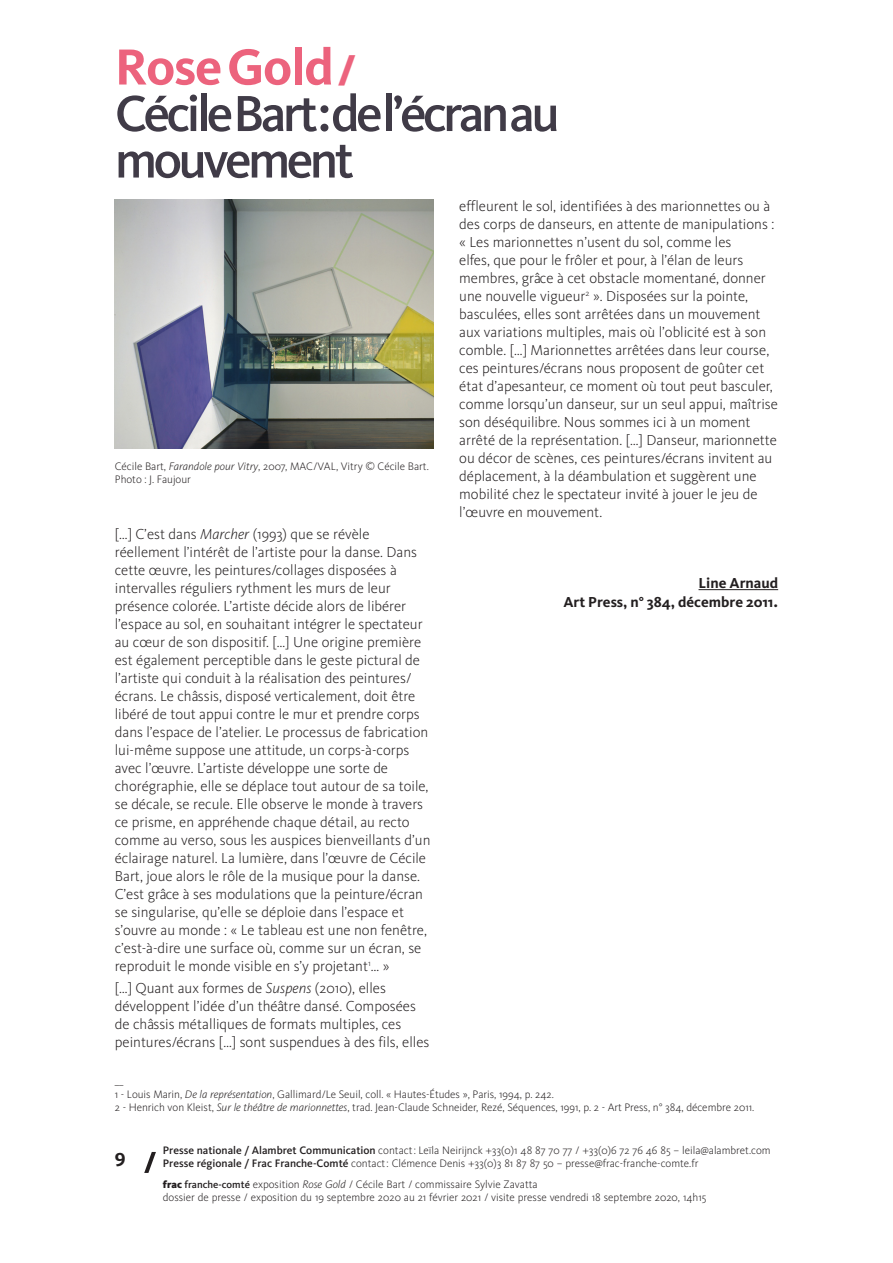
<style>
.page{position:relative;width:893px;height:1263px;background:#fff}
.page>*{position:absolute;margin:0;border:0;box-sizing:border-box;transform-origin:0 0}
.Normal_e{font:500 52.5px/46.5px "Kievit";letter-spacing:-.07em;color:#403b47}
.Normal_e-2{font:700 52.5px "Kievit";letter-spacing:-.02em;color:#ec637d}
.t1{font:19.5px "Kievit Bold SC";color:#231f20}
.t2{font:300 15px/18px "Kievit";color:#231f20}
.t3{font:700 15px/19.8px "Kievit";color:#231f20;text-align:right}
.technique_oeuvre{font:300 11.25px/13.5px "Kievit";color:#231f20}
.s1{font-weight:900;font-size:34.5px}
.s2{font-style:italic}
.s3{font-size:16.5px}
.s4{font-weight:500}
.s5{font-weight:900;font-size:10.5px}
.s6{font-weight:500;font-size:10.5px}
</style>
<div class="page">
<hr style="left:698px;top:589px;width:80px;height:1px;background:#231f20">
<img style="left:115px;top:199px;width:319px;height:250px">
<svg style="left:144px;top:1152px;width:12px;height:21px"></svg>
<p class="Normal_e-2" style="left:115px;top:36px;width:242px">Rose Gold<span class="s1">/</span></p>
<p class="Normal_e" style="left:115px;top:90px;width:446px">Cécile Bart : de l’écran au mouvement</p>
<p class="technique_oeuvre" style="left:115px;top:460px;width:316px">Cécile Bart, <span class="s2">Farandole pour Vitry</span>, 2007, MAC/VAL, Vitry © Cécile Bart.</p>
<p class="technique_oeuvre" style="left:115px;top:473px;width:78px">Photo : J. Faujour</p>
<p class="t2" style="left:115px;top:525px;width:317px">[…] C’est dans <span class="s2">Marcher</span> (1993) que se révèle réellement l’intérêt de l’artiste pour la danse. Dans cette œuvre, les peintures/collages disposées à intervalles réguliers rythment les murs de leur présence colorée. L’artiste décide alors de libérer l’espace au sol, en souhaitant intégrer le spectateur au cœur de son dispositif. […] Une origine première est également perceptible dans le geste pictural de l’artiste qui conduit à la réalisation des peintures/ écrans. Le châssis, disposé verticalement, doit être libéré de tout appui contre le mur et prendre corps dans l’espace de l’atelier. Le processus de fabrication lui-même suppose une attitude, un corps-à-corps avec l’œuvre. L’artiste développe une sorte de chorégraphie, elle se déplace tout autour de sa toile, se décale, se recule. Elle observe le monde à travers ce prisme, en appréhende chaque détail, au recto comme au verso, sous les auspices bienveillants d’un éclairage naturel. La lumière, dans l’œuvre de Cécile Bart, joue alors le rôle de la musique pour la danse.<br>C’est grâce à ses modulations que la peinture/écran se singularise, qu’elle se déploie dans l’espace et s’ouvre au monde : « Le tableau est une non fenêtre, c’est-à-dire une surface où, comme sur un écran, se reproduit le monde visible en s’y projetant<sup>1</sup>… »</p>
<p class="t2" style="left:115px;top:979px;width:316px">[…] Quant aux formes de <span class="s2">Suspens</span> (2010), elles développent l’idée d’un théâtre dansé. Composées de châssis métalliques de formats multiples, ces peintures/écrans […] sont suspendues à des fils, elles</p>
<p class="t2" style="left:459px;top:197px;width:320px">effleurent le sol, identifiées à des marionnettes ou à des corps de danseurs, en attente de manipulations : « Les marionnettes n’usent du sol, comme les<br>elfes, que pour le frôler et pour, à l’élan de leurs membres, grâce à cet obstacle momentané, donner une nouvelle vigueur<sup>2</sup> ». Disposées sur la pointe, basculées, elles sont arrêtées dans un mouvement aux variations multiples, mais où l’oblicité est à son comble. […] Marionnettes arrêtées dans leur course, ces peintures/écrans nous proposent de goûter cet état d’apesanteur, ce moment où tout peut basculer, comme lorsqu’un danseur, sur un seul appui, maîtrise son déséquilibre. Nous sommes ici à un moment arrêté de la représentation. […] Danseur, marionnette ou décor de scènes, ces peintures/écrans invitent au déplacement, à la déambulation et suggèrent une mobilité chez le spectateur invité à jouer le jeu de l’œuvre en mouvement.</p>
<p class="t3" style="left:563px;top:573px;width:216px">Line Arnaud<br>Art Press, n° 384, décembre 2011<span class="s3">.</span></p>
<p class="technique_oeuvre" style="left:115px;top:1074px;width:10px">__</p>
<p class="technique_oeuvre" style="left:115px;top:1087px;width:441px">1 - Louis Marin, <span class="s2">De la représentation</span>, Gallimard/Le Seuil, coll. « Hautes-Études », Paris, 1994, p. 242.</p>
<p class="technique_oeuvre" style="left:115px;top:1100px;width:641px">2 - Henrich von Kleist, <span class="s2">Sur le théâtre de marionnettes</span>, trad. Jean-Claude Schneider, Rezé, Séquences, 1991, p. 2 - Art Press, n° 384, décembre 2011.</p>
<h2 class="t1" style="left:115px;top:1148px;width:12px">9</h2>
<p class="technique_oeuvre" style="left:163px;top:1143px;width:609px"><span class="s4">Presse nationale / Alambret Communication</span> contact: Leïla Neirijnck +33(0)1 48 87 70 77 / +33(0)6 72 76 46 85 – leila@alambret.com<br><span class="s4">Presse régionale / Frac Franche-Comté</span> contact: Clémence Denis +33(0)3 81 87 87 50 – presse@frac-franche-comte.fr</p>
<p class="technique_oeuvre" style="left:163px;top:1177px;width:376px"><span class="s5">frac</span> <span class="s6">franche-comté</span> exposition <span class="s2">Rose Gold</span> / Cécile Bart / commissaire Sylvie Zavatta</p>
<p class="technique_oeuvre" style="left:163px;top:1191px;width:545px">dossier de presse / exposition du 19 septembre 2020 au 21 février 2021 / visite presse vendredi 18 septembre 2020, 14h15</p>
</div>
